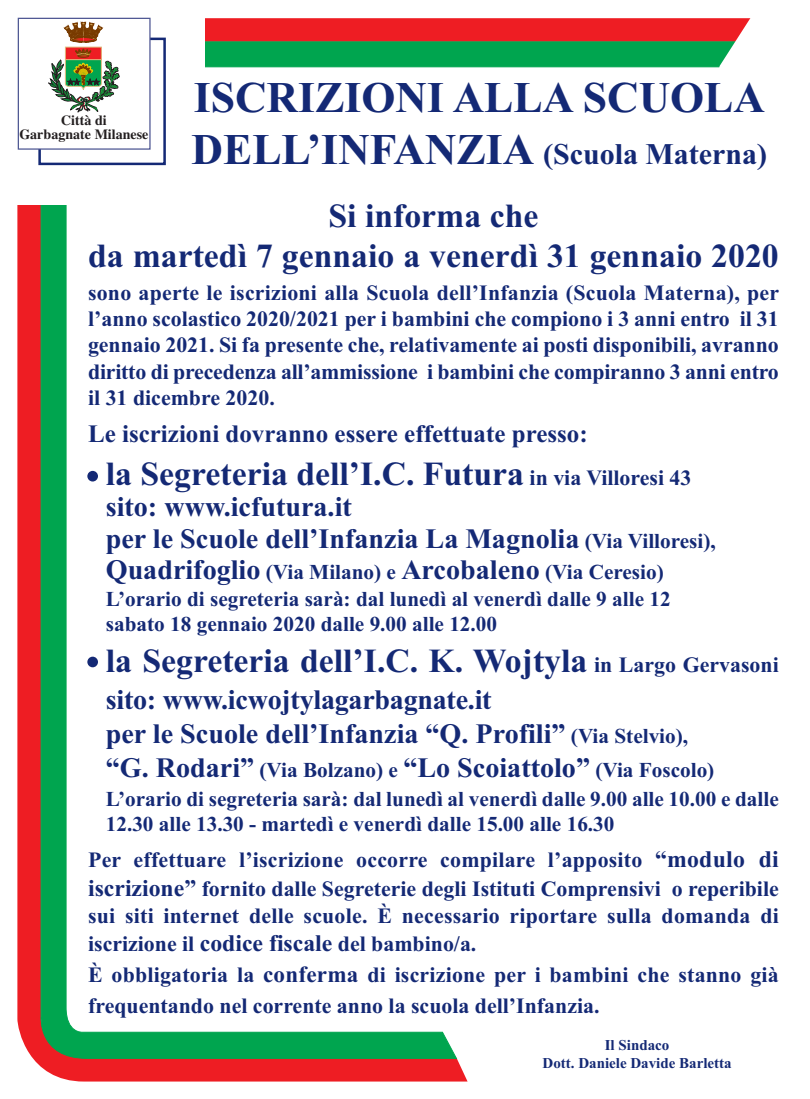
<style>
.page{position:relative;width:810px;height:1099px;background:#fff}
.page>*{position:absolute;margin:0;border:0;box-sizing:border-box;transform-origin:0 0}
.t1{font:700 43.75px "Times New Roman";color:#142975}
.t2{font:700 33.75px/40.5px "Times New Roman";color:#142975;text-align:center}
.t3{font:700 30px "Times New Roman";color:#142975}
.t4{font:700 28.12px/31.2px "Times New Roman";color:#142975}
.t5{font:700 25px "Times New Roman";color:#142975}
.t6{font:700 21.88px/26.2px "Times New Roman";color:#142975;text-align:justify}
.t7{font:700 21.25px/26.2px "Times New Roman";color:#142975}
.t8{font:700 15px/18px "Times New Roman";color:#142975;text-align:center}
.t9{font:700 14.06px/14.1px "Times";color:#231f20;text-align:center}
.s1{font-size:43.75px}
.s2{font-size:21.88px}
.s3{font-size:21.25px}
.s4{font-size:28.12px}
.s5{font-size:23.75px}
.s6{font-size:23.12px}
</style>
<div class="page">
<svg style="left:17px;top:206px;width:451px;height:875px;background:#ef2d33"></svg>
<svg style="left:38px;top:206px;width:430px;height:853px"></svg>
<div style="left:87px;top:203px;width:693px;height:823px;background:#fff"></div>
<div style="left:38px;top:38px;width:128px;height:127px;border:2px solid #142975"></div>
<div style="left:19px;top:19px;width:130px;height:129px;background:#fff"></div>
<img style="left:49px;top:22px;width:70px;height:91px">
<div style="left:18px;top:18px;width:133px;height:132px;border:1px solid #4d5692"></div>
<svg style="left:206px;top:18px;width:545px;height:50px;background:#786b43"></svg>
<div style="left:87px;top:471px;width:11px;height:10px;background:#142975;border-radius:50%"></div>
<div style="left:87px;top:656px;width:11px;height:11px;background:#142975;border-radius:50%"></div>
<p class="t9" style="left:19px;top:113px;width:131px">Città di<br>Garbagnate Milanese</p>
<h1 class="t1" style="left:194px;top:71px;width:573px">ISCRIZIONI ALLA SCUOLA</h1>
<h3 class="t3" style="left:192px;top:136px;width:577px"><span class="s1">DELL’INFANZIA</span> (Scuola Materna)</h3>
<h2 class="t2" style="left:88px;top:195px;width:692px">Si informa che<br>da martedì 7 gennaio a venerdì 31 gennaio 2020</h2>
<p class="t6" style="left:88px;top:279px;width:693px">sono aperte le iscrizioni alla Scuola dell’Infanzia (Scuola Materna), per l’anno scolastico 2020/2021 per i bambini che compiono i 3 anni entro il 31 gennaio 2021. Si fa presente che, relativamente ai posti disponibili, avranno diritto di precedenza all’ammissione i bambini che compiranno 3 anni entro il 31 dicembre 2020.</p>
<p class="t5" style="left:88px;top:419px;width:501px">Le iscrizioni dovranno essere effettuate presso:</p>
<h2 class="t2" style="left:106px;top:453px;width:587px">la Segreteria dell’I.C. Futura <span class="s2">in via Villoresi 43</span></h2>
<p class="t4" style="left:106px;top:491px;width:612px">sito: www.icfutura.it<br>per le Scuole dell’Infanzia La Magnolia <span class="s3">(Via Villoresi),</span></p>
<p class="t7" style="left:106px;top:558px;width:566px"><span class="s4">Quadrifoglio</span> (Via Milano) e <span class="s4">Arcobaleno</span> (Via Ceresio)<br>L’orario di segreteria sarà: dal lunedì al venerdì dalle 9 alle 12 sabato 18 gennaio 2020 dalle 9.00 alle 12.00</p>
<h2 class="t2" style="left:106px;top:640px;width:675px">la Segreteria dell’I.C. K. Wojtyla <span class="s2">in Largo Gervasoni</span></h2>
<p class="t4" style="left:106px;top:682px;width:584px;line-height:33.8px">sito: www.icwojtylagarbagnate.it<br>per le Scuole dell’Infanzia “Q. Profili” <span class="s3">(Via Stelvio),</span></p>
<p class="t7" style="left:106px;top:754px;width:675px;line-height:29.1px"><span class="s4">“G. Rodari”</span> (Via Bolzano) e <span class="s4">“Lo Scoiattolo”</span> (Via Foscolo)<br>L’orario di segreteria sarà: dal lunedì al venerdì dalle 9.00 alle 10.00 e dalle</p>
<p class="t7" style="left:106px;top:810px;width:510px">12.30 alle 13.30 - martedì e venerdì dalle 15.00 alle 16.30</p>
<p class="t6" style="left:88px;top:846px;width:692px;line-height:27.8px">Per effettuare l’iscrizione occorre compilare l’apposito <span class="s5">“modulo di iscrizione”</span> fornito dalle Segreterie degli Istituti Comprensivi o reperibile sui siti internet delle scuole. È necessario riportare sulla domanda di iscrizione il <span class="s5">codice fiscale</span> del bambino/a.</p>
<p class="t6" style="left:88px;top:959px;width:692px;line-height:30.4px">È obbligatoria la <span class="s6">conferma</span> di iscrizione per i bambini che stanno già frequentando nel corrente anno la scuola dell’Infanzia.</p>
<p class="t8" style="left:543px;top:1035px;width:191px">Il Sindaco<br>Dott. Daniele Davide Barletta</p>
</div>
